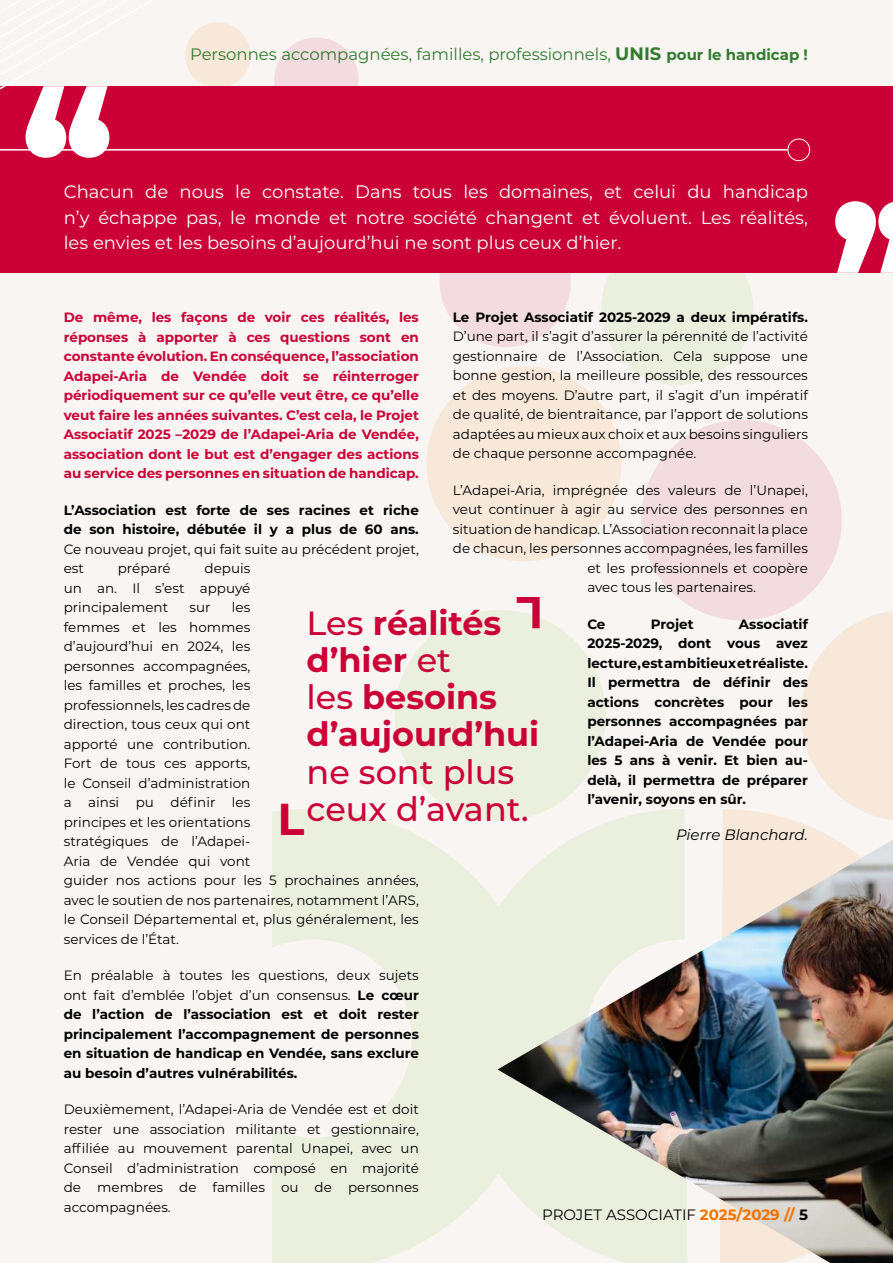
<style>
.page{position:relative;width:893px;height:1263px;background:#f8f5f2}
.page>*{position:absolute;margin:0;border:0;box-sizing:border-box;transform-origin:0 0}
.t1{font:700 210.6px "Montserrat";color:#fff}
.t2{font:700 44.7px "Montserrat";color:#cb0037}
.t3{font:700 33.45px/37.2px "Montserrat";color:#cb0037}
.t4{font:500 33.45px/37.2px "Montserrat";color:#cb0037}
.t5{font:18px/25.5px "Montserrat";color:#fff;text-align:justify}
.t6{font:16.5px "Montserrat";color:#327b2f}
.t7{font:15px "Montserrat";color:#000}
.t8{font:italic 15px "Montserrat";color:#000}
.t9{font:13.5px/19.5px "Montserrat";color:#000;text-align:justify}
.t10{font:700 13.5px/19.5px "Montserrat";color:#000;text-align:justify}
.t11{font:700 13.5px/19.5px "Montserrat";color:#cb0037;text-align:justify}
.s1{font-weight:700;font-size:18px}
.s2{font-weight:700;font-size:15px}
.s3{font-weight:400}
.s4{font-weight:500}
.s5{font-weight:700;color:#ee7300}
.s6{font-weight:700}
</style>
<div class="page">
<div style="left:641px;top:420px;width:201px;height:200px;background:#f3dcdf;border-radius:50%"></div>
<div style="left:426px;top:366px;width:195px;height:195px;background:#f7e8da;border-radius:50%"></div>
<div style="left:601px;top:233px;width:152px;height:152px;background:#ebefdd;border-radius:50%"></div>
<div style="left:440px;top:216px;width:131px;height:131px;background:#f3dcdf;border-radius:50%"></div>
<div style="left:274px;top:37px;width:85px;height:85px;background:#f3dcdf;border-radius:50%"></div>
<div style="left:185px;top:22px;width:66px;height:66px;background:#f7e8da;border-radius:50%"></div>
<svg style="left:723px;top:809px;width:113px;height:31px;fill:#f7e8da"></svg>
<svg style="left:801px;top:611px;width:92px;height:210px"></svg>
<svg style="left:272px;top:809px;width:412px;height:454px;fill:#ebefdd"></svg>
<div style="left:395px;top:610px;width:211px;height:211px;background:#ebefdd;border-radius:50%"></div>
<div style="left:0;top:86px;width:893px;height:186px;background:#cb0037"></div>
<img style="left:497px;top:840px;width:396px;height:423px">
<svg style="left:0;top:0;width:207px;height:90px"></svg>
<hr style="left:0;top:149px;width:787px;height:2px;background:#fff">
<div style="left:787px;top:139px;width:23px;height:22px;border:1px solid #fff;border-radius:50%"></div>
<h1 class="t1" style="left:18px;top:16px;width:100px">‘‘</h1>
<p class="t6" style="left:190px;top:43px;width:619px">Personnes accompagnées, familles, professionnels, <span class="s1">UNIS</span> <span class="s2">pour le handicap !</span></p>
<h3 class="t5" style="left:64px;top:178px;width:746px">Chacun de nous le constate. Dans tous les domaines, et celui du handicap n’y échappe pas, le monde et notre société changent et évoluent. Les réalités, les envies et les besoins d’aujourd’hui ne sont plus ceux d’hier.</h3>
<p class="t10" style="left:453px;top:307px;width:357px">Le Projet Associatif 2025-2029 a deux impératifs.</p>
<p class="t9" style="left:453px;top:326px;width:357px">D’une part, il s’agit d’assurer la pérennité de l’activité gestionnaire de l’Association. Cela suppose une bonne gestion, la meilleure possible, des ressources et des moyens. D’autre part, il s’agit d’un impératif de qualité, de bientraitance, par l’apport de solutions adaptées au mieux aux choix et aux besoins singuliers de chaque personne accompagnée.</p>
<p class="t9" style="left:453px;top:480px;width:357px">L’Adapei-Aria, imprégnée des valeurs de l’Unapei,</p>
<p class="t9" style="left:453px;top:499px;width:357px">veut continuer à agir au service des personnes en</p>
<p class="t9" style="left:453px;top:519px;width:357px">situation de handicap. L’Association reconnait la place</p>
<p class="t9" style="left:453px;top:538px;width:357px">de chacun, les personnes accompagnées, les familles</p>
<p class="t9" style="left:587px;top:558px;width:222px">et les professionnels et coopère</p>
<p class="t9" style="left:587px;top:577px;width:170px">avec tous les partenaires.</p>
<p class="t10" style="left:587px;top:614px;width:20px">Ce</p>
<p class="t10" style="left:651px;top:614px;width:44px">Projet</p>
<p class="t11" style="left:64px;top:307px;width:357px">De même, les façons de voir ces réalités, les réponses à apporter à ces questions sont en constante évolution. En conséquence, l’association Adapei-Aria de Vendée doit se réinterroger périodiquement sur ce qu’elle veut être, ce qu’elle veut faire les années suivantes. C’est cela, le Projet Associatif 2025 –2029 de l’Adapei-Aria de Vendée, association dont le but est d’engager des actions au service des personnes en situation de handicap.</p>
<p class="t10" style="left:64px;top:499px;width:357px">L’Association est forte de ses racines et riche de son histoire, débutée il y a plus de 60 ans.</p>
<p class="t9" style="left:64px;top:539px;width:357px">Ce nouveau projet, qui fait suite au précédent projet, est</p>
<p class="t9" style="left:64px;top:558px;width:188px;text-indent:141px">depuis un an. Il s’est appuyé principalement</p>
<p class="t9" style="left:118px;top:558px;width:55px">préparé</p>
<h2 class="t2" style="left:544px;top:645px;width:28px;rotate:-180deg">L</h2>
<p class="t9" style="left:64px;top:597px;width:357px;text-align:left;text-indent:168px">les<br>femmes et les hommes<br>d’aujourd’hui en 2024, les<br>personnes accompagnées,<br>les familles et proches, les<br>professionnels, les cadres de<br>direction, tous ceux qui ont<br>apporté une contribution.<br>Fort de tous ces apports,<br>le Conseil d’administration<br>a ainsi pu définir les<br>principes et les orientations<br>stratégiques de l’Adapei-<br>Aria de Vendée qui vont<br>guider nos actions pour les 5 prochaines années, avec le soutien de nos partenaires, notamment l’ARS, le Conseil Départemental et, plus généralement, les services de l’État.</p>
<p class="t10" style="left:64px;top:965px;width:357px"><span class="s3">En préalable à toutes les questions, deux sujets ont fait d’emblée l’objet d’un consensus.</span> Le cœur de l’action de l’association est et doit rester principalement l’accompagnement de personnes en situation de handicap en Vendée, sans exclure au besoin d’autres vulnérabilités.</p>
<p class="t9" style="left:64px;top:1099px;width:357px">Deuxièmement, l’Adapei-Aria de Vendée est et doit rester une association militante et gestionnaire, affiliée au mouvement parental Unapei, avec un Conseil d’administration composé en majorité de membres de familles ou de personnes accompagnées.</p>
<p class="t9" style="left:190px;top:597px;width:23px">sur</p>
<h3 class="t3" style="left:307px;top:603px;width:234px"><span class="s4">Les</span> réalités d’hier <span class="s4">et<br>les</span> besoins d’aujourd’hui</h3>
<h3 class="t4" style="left:307px;top:752px;width:224px">ne sont plus ceux d’avant.</h3>
<p class="t10" style="left:587px;top:614px;width:222px;text-indent:152px">Associatif 2025-2029, dont vous avez lecture, est ambitieux et réaliste.<br>Il permettra de définir des actions concrètes pour les personnes accompagnées par l’Adapei-Aria de Vendée pour les 5 ans à venir. Et bien au&shy;delà, il permettra de préparer l’avenir, soyons en sûr.</p>
<p class="t8" style="left:676px;top:824px;width:133px">Pierre Blanchard.</p>
<h2 class="t2" style="left:277px;top:787px;width:28px">L</h2>
<p class="t7" style="left:542px;top:1204px;width:267px">PROJET ASSOCIATIF <span class="s5">2025/2029 //</span> <span class="s6">5</span></p>
<h1 class="t1" style="left:883px;top:343px;width:57px;rotate:-180deg">‘</h1>
</div>
